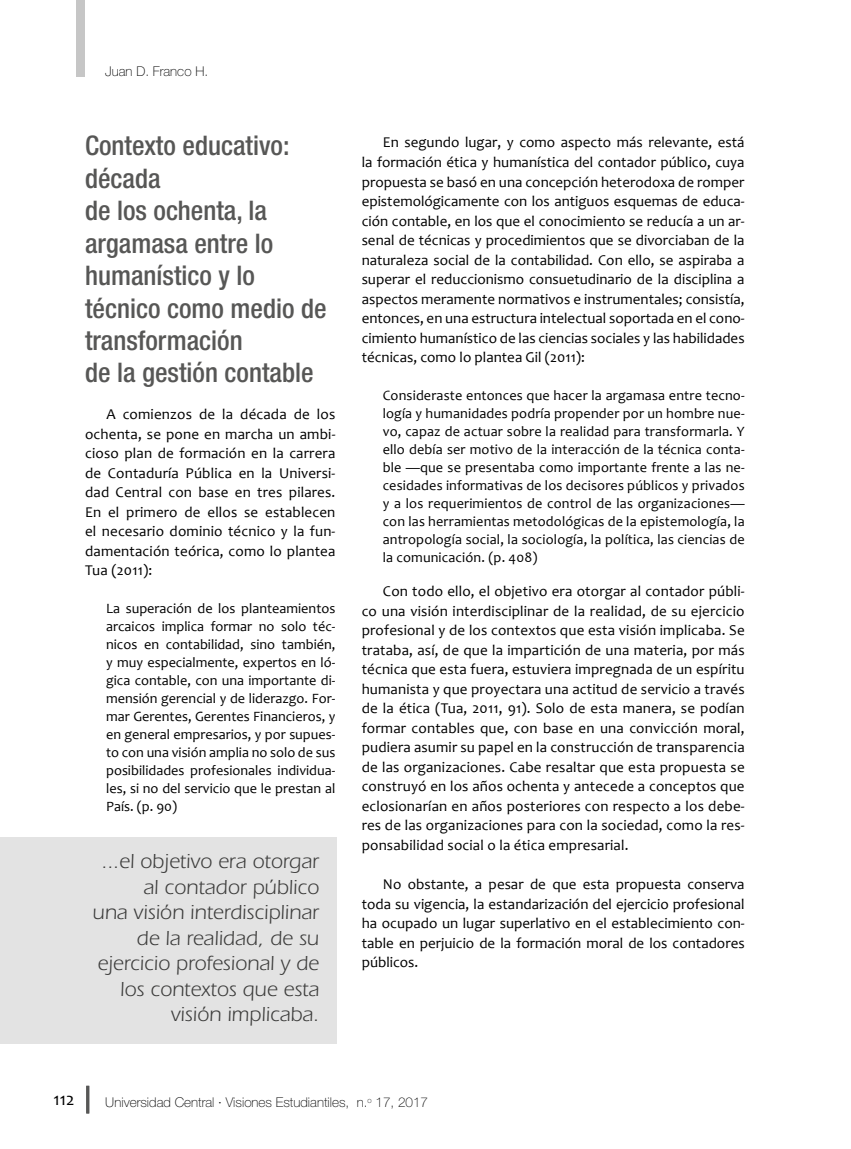
<style>
.page{position:relative;width:851px;height:1149px;background:#fff}
.page>*{position:absolute;margin:0;border:0;box-sizing:border-box;transform-origin:0 0}
.t1{font:500 condensed 27px/32.4px "Helvetica Neue LT Std";color:#575756}
.t2{font:21px/25.5px "ITC Eras Std";color:#3c3c3b;text-align:right}
.t3{font:18px "Candara";color:#000}
.t4{font:15px/19.5px "Candara";color:#000;text-align:justify}
.t5{font:14.25px/18px "Candara";letter-spacing:.005em;color:#000;text-align:justify}
.t6{font:100 13.5px "Helvetica Neue LT Std";color:#000}
</style>
<div class="page">
<div style="left:0;top:837px;width:336px;height:206px;background:#e3e3e3"></div>
<div style="left:77px;top:0;width:8px;height:77px;background:#c6c6c6"></div>
<hr style="left:86px;top:1085px;width:3px;height:28px;background:#575756">
<p class="t6" style="left:105px;top:64px;width:104px">Juan D. Franco H.</p>
<h1 class="t1" style="left:85px;top:129px;width:243px">Contexto educativo: década<br>de los ochenta, la argamasa entre lo humanístico y lo técnico como medio de transformación<br>de la gestión contable</h1>
<p class="t4" style="left:85px;top:404px;width:252px;text-indent:21px">A comienzos de la década de los ochenta, se pone en marcha un ambi&shy;cioso plan de formación en la carrera de Contaduría Pública en la Universi&shy;dad Central con base en tres pilares.<br>En el primero de ellos se establecen el necesario dominio técnico y la fun&shy;damentación teórica, como lo plantea Tua (2011):</p>
<p class="t5" style="left:106px;top:598px;width:231px">La superación de los planteamientos arcaicos implica formar no solo téc&shy;nicos en contabilidad, sino también, y muy especialmente, expertos en ló&shy;gica contable, con una importante di&shy;mensión gerencial y de liderazgo. For&shy;mar Gerentes, Gerentes Financieros, y en general empresarios, y por supues&shy;to con una visión amplia no solo de sus posibilidades profesionales individua&shy;les, si no del servicio que le prestan al País. (p. 90)</p>
<h2 class="t2" style="left:92px;top:848px;width:228px">...el objetivo era otorgar al contador público<br>una visión interdisciplinar de la realidad, de su ejercicio profesional y de los contextos que esta visión implicaba.</h2>
<p class="t4" style="left:361px;top:133px;width:384px;text-indent:21px">En segundo lugar, y como aspecto más relevante, está la formación ética y humanística del contador público, cuya propuesta se basó en una concepción heterodoxa de romper epistemológicamente con los antiguos esquemas de educa&shy;ción contable, en los que el conocimiento se reducía a un ar&shy;senal de técnicas y procedimientos que se divorciaban de la naturaleza social de la contabilidad. Con ello, se aspiraba a superar el reduccionismo consuetudinario de la disciplina a aspectos meramente normativos e instrumentales; consistía, entonces, en una estructura intelectual soportada en el cono&shy;cimiento humanístico de las ciencias sociales y las habilidades técnicas, como lo plantea Gil (2011):</p>
<p class="t5" style="left:382px;top:386px;width:363px">Consideraste entonces que hacer la argamasa entre tecno&shy;logía y humanidades podría propender por un hombre nue&shy;vo, capaz de actuar sobre la realidad para transformarla. Y ello debía ser motivo de la interacción de la técnica conta&shy;ble —que se presentaba como importante frente a las ne&shy;cesidades informativas de los decisores públicos y privados y a los requerimientos de control de las organizaciones— con las herramientas metodológicas de la epistemología, la antropología social, la sociología, la política, las ciencias de la comunicación. (p. 408)</p>
<p class="t4" style="left:361px;top:581px;width:384px;text-indent:21px">Con todo ello, el objetivo era otorgar al contador públi&shy;co una visión interdisciplinar de la realidad, de su ejercicio profesional y de los contextos que esta visión implicaba. Se trataba, así, de que la impartición de una materia, por más técnica que esta fuera, estuviera impregnada de un espíritu humanista y que proyectara una actitud de servicio a través de la ética (Tua, 2011, 91). Solo de esta manera, se podían formar contables que, con base en una convicción moral, pudiera asumir su papel en la construcción de transparencia de las organizaciones. Cabe resaltar que esta propuesta se construyó en los años ochenta y antecede a conceptos que eclosionarían en años posteriores con respecto a los debe&shy;res de las organizaciones para con la sociedad, como la res&shy;ponsabilidad social o la ética empresarial.</p>
<p class="t4" style="left:361px;top:874px;width:384px;text-indent:21px">No obstante, a pesar de que esta propuesta conserva toda su vigencia, la estandarización del ejercicio profesional ha ocupado un lugar superlativo en el establecimiento con&shy;table en perjuicio de la formación moral de los contadores públicos.</p>
<p class="t3" style="left:53px;top:1087px;width:22px">112</p>
<p class="t6" style="left:105px;top:1094px;width:324px">Universidad Central ∙ Visiones Estudiantiles, n.<sup>o</sup> 17, 2017</p>
</div>
